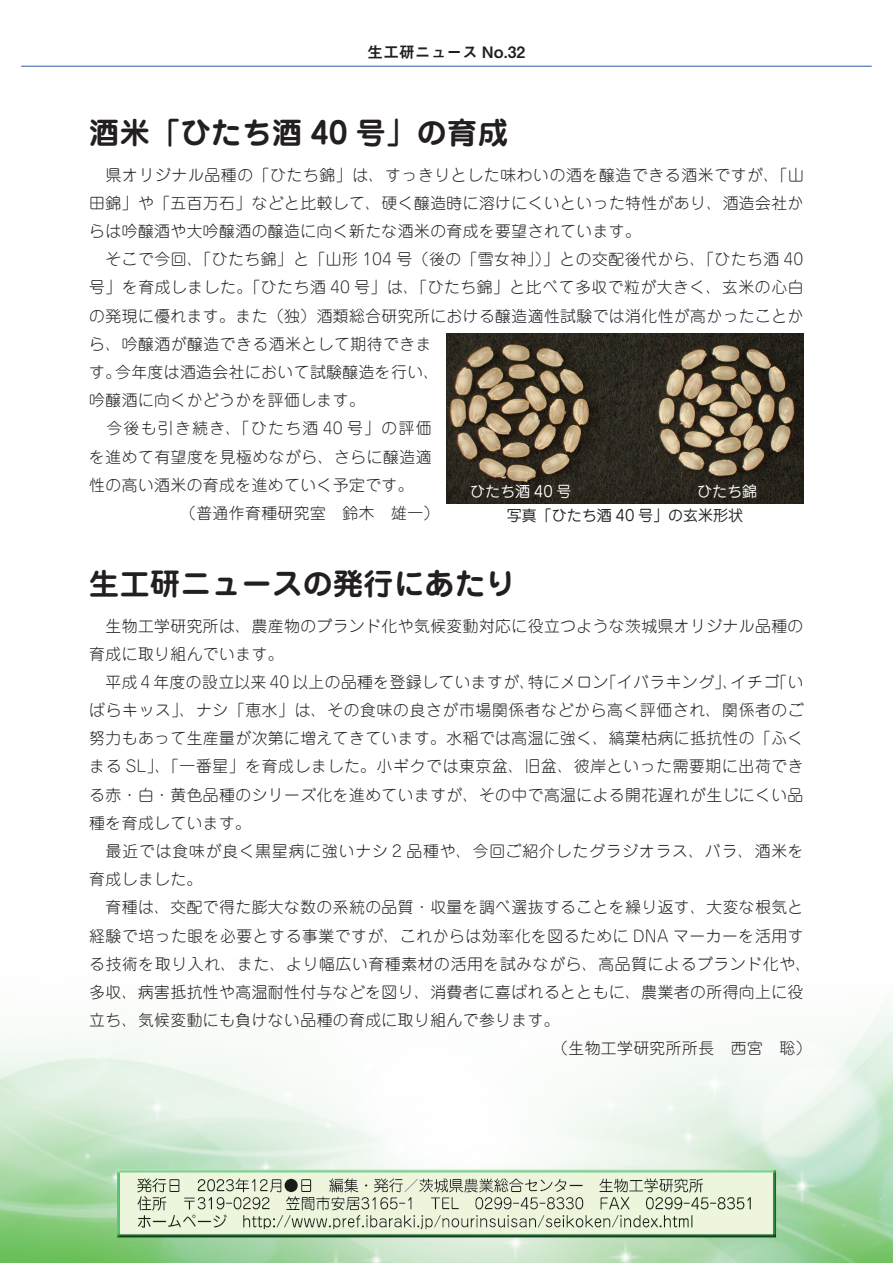
<style>
.page{position:relative;width:893px;height:1263px;background:#fff}
.page>*{position:absolute;margin:0;border:0;box-sizing:border-box;transform-origin:0 0}
.t1{font:700 30px "Jun 501 Pro";letter-spacing:.015em;color:#231f20}
.t2{font:300 15.75px "Jun 101 Pro";letter-spacing:.03em;color:#231f20}
.t3{font:300 15.75px "Jun 101 Pro";letter-spacing:.055em;color:#231f20}
.t4{font:300 15.75px "Jun 101 Pro";letter-spacing:.09em;color:#231f20}
.t5{font:15.75px "Midashi Go Pro MB31";color:#231f20}
.t6{font:15px "Jun 201 Pro";color:#231f20}
.t7{font:15px "Jun 201 Pro";color:#fff}
</style>
<div class="page">
<hr style="left:21px;top:66px;width:851px;height:1px;background:#2c57a6">
<img style="left:0;top:1010px;width:893px;height:253px">
<div style="left:116px;top:1169px;width:660px;height:69px;background:#231f20;opacity:.75"></div>
<img style="left:446px;top:334px;width:358px;height:170px">
<p class="t5" style="left:368px;top:39px;width:159px">生工研ニュース No.32</p>
<h1 class="t1" style="left:89px;top:109px;width:420px">酒米「ひたち酒 40 号」の育成</h1>
<p class="t2" style="left:89px;top:162px;width:716px">　県オリジナル品種の「ひたち錦」は、すっきりとした味わいの酒を醸造できる酒米ですが、「山</p>
<p class="t2" style="left:89px;top:190px;width:716px">田錦」や「五百万石」などと比較して、硬く醸造時に溶けにくいといった特性があり、酒造会社か</p>
<p class="t2" style="left:89px;top:219px;width:553px">らは吟醸酒や大吟醸酒の醸造に向く新たな酒米の育成を要望されています。</p>
<p class="t2" style="left:89px;top:247px;width:716px">　そこで今回、「ひたち錦」と「山形 104 号（後の「雪女神」）」との交配後代から、「ひたち酒 40</p>
<p class="t2" style="left:89px;top:275px;width:716px">号」を育成しました。「ひたち酒 40 号」は、「ひたち錦」と比べて多収で粒が大きく、玄米の心白</p>
<p class="t2" style="left:89px;top:303px;width:716px">の発現に優れます。また（独）酒類総合研究所における醸造適性試験では消化性が高かったことか</p>
<p class="t2" style="left:89px;top:331px;width:344px">ら、吟醸酒が醸造できる酒米として期待できま</p>
<p class="t2" style="left:89px;top:360px;width:351px">す。今年度は酒造会社において試験醸造を行い、</p>
<p class="t2" style="left:89px;top:388px;width:277px">吟醸酒に向くかどうかを評価します。</p>
<p class="t4" style="left:89px;top:416px;width:344px">　今後も引き続き、「ひたち酒 40 号」の評価</p>
<p class="t2" style="left:89px;top:444px;width:344px">を進めて有望度を見極めながら、さらに醸造適</p>
<p class="t2" style="left:89px;top:472px;width:326px">性の高い酒米の育成を進めていく予定です。</p>
<p class="t2" style="left:180px;top:500px;width:261px">（普通作育種研究室　鈴木　雄一）</p>
<p class="t7" style="left:470px;top:479px;width:103px">ひたち酒 40 号</p>
<p class="t7" style="left:697px;top:479px;width:61px">ひたち錦</p>
<p class="t6" style="left:507px;top:504px;width:238px">写真「ひたち酒 40 号」の玄米形状</p>
<h1 class="t1" style="left:89px;top:559px;width:428px">生工研ニュースの発行にあたり</h1>
<p class="t2" style="left:89px;top:613px;width:715px">　生物工学研究所は、農産物のブランド化や気候変動対応に役立つような茨城県オリジナル品種の</p>
<p class="t2" style="left:89px;top:641px;width:196px">育成に取り組んでいます。</p>
<p class="t2" style="left:89px;top:669px;width:716px">　平成 4 年度の設立以来 40 以上の品種を登録していますが、特にメロン「イバラキング」、イチゴ「い</p>
<p class="t2" style="left:89px;top:698px;width:716px">ばらキッス」、ナシ「恵水」は、その食味の良さが市場関係者などから高く評価され、関係者のご</p>
<p class="t2" style="left:89px;top:726px;width:716px">努力もあって生産量が次第に増えてきています。水稲では高温に強く、縞葉枯病に抵抗性の「ふく</p>
<p class="t2" style="left:89px;top:754px;width:716px">まる SL」、「一番星」を育成しました。小ギクでは東京盆、旧盆、彼岸といった需要期に出荷でき</p>
<p class="t2" style="left:89px;top:782px;width:716px">る赤・白・黄色品種のシリーズ化を進めていますが、その中で高温による開花遅れが生じにくい品</p>
<p class="t2" style="left:89px;top:810px;width:163px">種を育成しています。</p>
<p class="t3" style="left:89px;top:838px;width:716px">　最近では食味が良く黒星病に強いナシ 2 品種や、今回ご紹介したグラジオラス、バラ、酒米を</p>
<p class="t2" style="left:89px;top:867px;width:115px">育成しました。</p>
<p class="t2" style="left:89px;top:895px;width:716px">　育種は、交配で得た膨大な数の系統の品質・収量を調べ選抜することを繰り返す、大変な根気と</p>
<p class="t2" style="left:89px;top:923px;width:716px">経験で培った眼を必要とする事業ですが、これからは効率化を図るために DNA マーカーを活用す</p>
<p class="t2" style="left:89px;top:951px;width:723px">る技術を取り入れ、また、より幅広い育種素材の活用を試みながら、高品質によるブランド化や、</p>
<p class="t2" style="left:89px;top:979px;width:716px">多収、病害抵抗性や高温耐性付与などを図り、消費者に喜ばれるとともに、農業者の所得向上に役</p>
<p class="t2" style="left:89px;top:1008px;width:472px">立ち、気候変動にも負けない品種の育成に取り組んで参ります。</p>
<p class="t2" style="left:552px;top:1036px;width:261px">（生物工学研究所所長　西宮　聡）</p>
</div>
